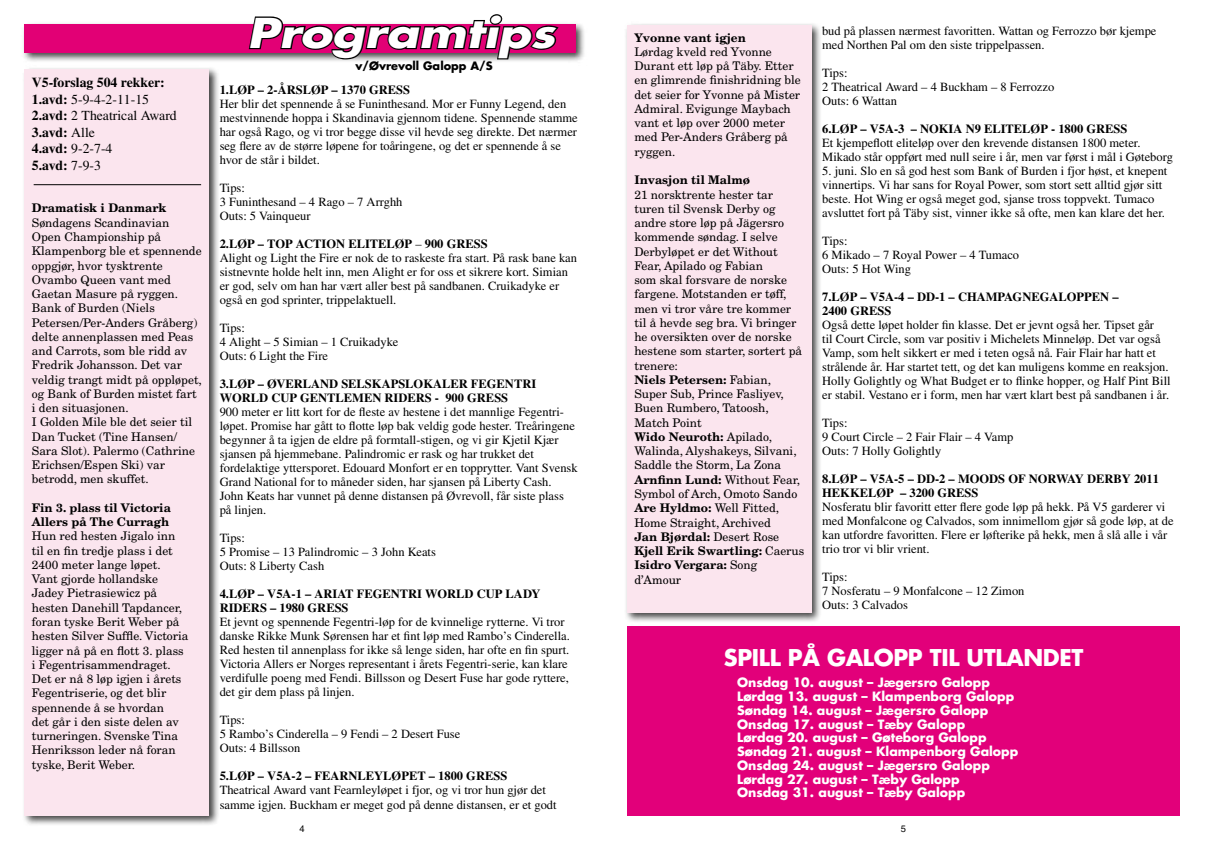
<style>
.page{position:relative;width:1205px;height:851px;background:#fff}
.page>*{position:absolute;margin:0;border:0;box-sizing:border-box;transform-origin:0 0}
.t1{font:italic 700 40px "Futura";color:#fff;scale:1.2 1}
.t2{font:700 22.5px "Futura";letter-spacing:-.015em;color:#fff}
.t3{font:700 13.75px/16.5px "Times";color:#000}
.t4{font:12.5px/14px "Times";color:#000}
.t5{font:700 12.5px/14px "Times";color:#000}
.t6{font:700 12.5px/13.8px "Futura";color:#fff}
.t7{font:11.88px/14.2px "New Century Schlbk";color:#000}
.t8{font:700 11.88px/14.2px "New Century Schlbk";color:#000}
.t9{font:700 11.25px "Futura";color:#000}
.t10{font:9.38px "Helvetica";color:#000}
.s1{font-weight:400}
.s2{font-weight:700}
</style>
<div class="page">
<div style="left:624px;top:21px;width:207px;height:616px;background:#000;opacity:.75"></div>
<div style="left:627px;top:25px;width:184px;height:587px;background:#fbe5ee"></div>
<div style="left:21px;top:21px;width:571px;height:48px;background:#000;opacity:.75"></div>
<div style="left:24px;top:24px;width:551px;height:28px;background:#e20075"></div>
<svg style="left:247px;top:14px;width:313px;height:47px"></svg>
<div style="left:21px;top:66px;width:207px;height:774px;background:#000;opacity:.75"></div>
<div style="left:25px;top:69px;width:184px;height:746px;background:#fbe5ee"></div>
<hr style="left:34px;top:184px;width:167px;height:1px;background:#000">
<div style="left:627px;top:626px;width:553px;height:189px;background:#e2007a"></div>
<p class="t3" style="left:32px;top:74px;width:146px">V5-forslag 504 rekker:<br>1.avd: <span class="s1">5-9-4-2-11-15<br></span>2.avd: <span class="s1">2 Theatrical Award<br></span>3.avd: <span class="s1">Alle<br></span>4.avd: <span class="s1">9-2-7-4<br></span>5.avd: <span class="s1">7-9-3</span></p>
<p class="t8" style="left:32px;top:201px;width:136px">Dramatisk i Danmark</p>
<p class="t7" style="left:32px;top:215px;width:172px">Søndagens Scandinavian<br>Open Championship på<br>Klampenborg ble et spennende oppgjør, hvor tysktrente<br>Ovambo Queen vant med<br>Gaetan Masure på ryggen.<br>Bank of Burden (Niels<br>Petersen/Per-Anders Gråberg) delte annenplassen med Peas and Carrots, som ble ridd av<br>Fredrik Johansson. Det var veldig trangt midt på oppløpet, og Bank of Burden mistet fart i den situasjonen.<br>I Golden Mile ble det seier til<br>Dan Tucket (Tine Hansen/<br>Sara Slot). Palermo (Cathrine<br>Erichsen/Espen Ski) var betrodd, men skuffet.</p>
<p class="t8" style="left:32px;top:500px;width:140px">Fin 3. plass til Victoria<br>Allers på The Curragh</p>
<p class="t7" style="left:32px;top:528px;width:158px">Hun red hesten Jigalo inn til en fin tredje plass i det<br>2400 meter lange løpet.<br>Vant gjorde hollandske<br>Jadey Pietrasiewicz på hesten Danehill Tapdancer, foran tyske Berit Weber på hesten Silver Suffle. Victoria ligger nå på en flott 3. plass i Fegentrisammendraget.<br>Det er nå 8 løp igjen i årets<br>Fegentriserie, og det blir spennende å se hvordan<br>det går i den siste delen av turneringen. Svenske Tina<br>Henriksson leder nå foran tyske, Berit Weber.</p>
<h1 class="t1" style="left:247px;top:6px;width:258px">Programtips</h1>
<p class="t9" style="left:356px;top:58px;width:139px">v/Øvrevoll Galopp A/S</p>
<p class="t5" style="left:220px;top:82px;width:192px">1.LØP – 2-ÅRSLØP – 1370 GRESS</p>
<p class="t4" style="left:220px;top:97px;width:359px">Her blir det spennende å se Funinthesand. Mor er Funny Legend, den mestvinnende hoppa i Skandinavia gjennom tidene. Spennende stamme har også Rago, og vi tror begge disse vil hevde seg direkte. Det nærmer seg flere av de større løpene for toåringene, og det er spennende å se hvor de står i bildet.</p>
<p class="t4" style="left:220px;top:181px;width:184px">Tips:<br>3 Funinthesand – 4 Rago – 7 Arrghh<br>Outs: 5 Vainqueur</p>
<p class="t4" style="left:220px;top:237px;width:359px"><span class="s2">2.LØP – TOP ACTION ELITELØP</span> – <span class="s2">900 GRESS<br></span>Alight og Light the Fire er nok de to raskeste fra start. På rask bane kan sistnevnte holde helt inn, men Alight er for oss et sikrere kort. Simian er god, selv om han har vært aller best på sandbanen. Cruikadyke er også en god sprinter, trippelaktuell.</p>
<p class="t4" style="left:220px;top:321px;width:180px">Tips:<br>4 Alight – 5 Simian – 1 Cruikadyke<br>Outs: 6 Light the Fire</p>
<p class="t5" style="left:220px;top:376px;width:318px">3.LØP – ØVERLAND SELSKAPSLOKALER FEGENTRI<br>WORLD CUP GENTLEMEN RIDERS - 900 GRESS</p>
<p class="t4" style="left:220px;top:405px;width:359px">900 meter er litt kort for de fleste av hestene i det mannlige Fegentri&shy;løpet. Promise har gått to flotte løp bak veldig gode hester. Treåringene begynner å ta igjen de eldre på formtall-stigen, og vi gir Kjetil Kjær sjansen på hjemmebane. Palindromic er rask og har trukket det fordelaktige yttersporet. Edouard Monfort er en topprytter. Vant Svensk Grand National for to måneder siden, har sjansen på Liberty Cash.<br>John Keats har vunnet på denne distansen på Øvrevoll, får siste plass på linjen.</p>
<p class="t4" style="left:220px;top:531px;width:218px">Tips:<br>5 Promise – 13 Palindromic – 3 John Keats<br>Outs: 8 Liberty Cash</p>
<p class="t5" style="left:220px;top:586px;width:322px">4.LØP – V5A-1 – ARIAT FEGENTRI WORLD CUP LADY<br>RIDERS – 1980 GRESS</p>
<p class="t4" style="left:220px;top:615px;width:352px">Et jevnt og spennende Fegentri-løp for de kvinnelige rytterne. Vi tror danske Rikke Munk Sørensen har et fint løp med Rambo’s Cinderella.<br>Red hesten til annenplass for ikke så lenge siden, har ofte en fin spurt.<br>Victoria Allers er Norges representant i årets Fegentri-serie, kan klare verdifulle poeng med Fendi. Billsson og Desert Fuse har gode ryttere, det gir dem plass på linjen.</p>
<p class="t4" style="left:220px;top:713px;width:242px">Tips:<br>5 Rambo’s Cinderella – 9 Fendi – 2 Desert Fuse<br>Outs: 4 Billsson</p>
<p class="t5" style="left:220px;top:768px;width:289px">5.LØP – V5A-2 – FEARNLEYLØPET – 1800 GRESS</p>
<p class="t4" style="left:220px;top:783px;width:338px">Theatrical Award vant Fearnleyløpet i fjor, og vi tror hun gjør det samme igjen. Buckham er meget god på denne distansen, er et godt</p>
<p class="t8" style="left:634px;top:30px;width:113px">Yvonne vant igjen</p>
<p class="t7" style="left:634px;top:44px;width:168px">Lørdag kveld red Yvonne<br>Durant ett løp på Täby. Etter en glimrende finishridning ble det seier for Yvonne på Mister<br>Admiral. Evigunge Maybach vant et løp over 2000 meter med Per-Anders Gråberg på ryggen.</p>
<p class="t8" style="left:634px;top:172px;width:117px">Invasjon til Malmø</p>
<p class="t7" style="left:634px;top:187px;width:171px">21 norsktrente hester tar turen til Svensk Derby og andre store løp på Jägersro kommende søndag. I selve<br>Derbyløpet er det Without<br>Fear, Apilado og Fabian<br>som skal forsvare de norske fargene. Motstanden er tøff, men vi tror våre tre kommer til å hevde seg bra. Vi bringer he oversikten over de norske hestene som starter, sortert på trenere:<br><span class="s2">Niels Petersen:</span> Fabian,<br>Super Sub, Prince Fasliyev,<br>Buen Rumbero, Tatoosh,<br>Match Point<br><span class="s2">Wido Neuroth:</span> Apilado,<br>Walinda, Alyshakeys, Silvani,<br>Saddle the Storm, La Zona<br><span class="s2">Arnfinn Lund:</span> Without Fear,<br>Symbol of Arch, Omoto Sando<br><span class="s2">Are Hyldmo:</span> Well Fitted,<br>Home Straight, Archived<br><span class="s2">Jan Bjørdal:</span> Desert Rose<br><span class="s2">Kjell Erik Swartling:</span> Caerus<br><span class="s2">Isidro Vergara:</span> Song d’Amour</p>
<p class="t4" style="left:822px;top:23px;width:336px">bud på plassen nærmest favoritten. Wattan og Ferrozzo bør kjempe med Northen Pal om den siste trippelpassen.</p>
<p class="t4" style="left:822px;top:65px;width:233px">Tips:<br>2 Theatrical Award – 4 Buckham – 8 Ferrozzo<br>Outs: 6 Wattan</p>
<p class="t5" style="left:822px;top:121px;width:307px">6.LØP – V5A-3 – NOKIA N9 ELITELØP - 1800 GRESS</p>
<p class="t4" style="left:822px;top:135px;width:352px">Et kjempeflott eliteløp over den krevende distansen 1800 meter.<br>Mikado står oppført med null seire i år, men var først i mål i Gøteborg</p>
<p class="t4" style="left:822px;top:163px;width:347px">5. juni. Slo en så god hest som Bank of Burden i fjor høst, et knepent vinnertips. Vi har sans for Royal Power, som stort sett alltid gjør sitt beste. Hot Wing er også meget god, sjanse tross toppvekt. Tumaco avsluttet fort på Täby sist, vinner ikke så ofte, men kan klare det her.</p>
<p class="t4" style="left:822px;top:233px;width:198px">Tips:<br>6 Mikado – 7 Royal Power – 4 Tumaco<br>Outs: 5 Hot Wing</p>
<p class="t5" style="left:822px;top:289px;width:298px">7.LØP – V5A-4 – DD-1 – CHAMPAGNEGALOPPEN –<br>2400 GRESS</p>
<p class="t4" style="left:822px;top:317px;width:350px">Også dette løpet holder fin klasse. Det er jevnt også her. Tipset går<br>til Court Circle, som var positiv i Michelets Minneløp. Det var også Vamp, som helt sikkert er med i teten også nå. Fair Flair har hatt et strålende år. Har startet tett, og det kan muligens komme en reaksjon.<br>Holly Golightly og What Budget er to flinke hopper, og Half Pint Bill er stabil. Vestano er i form, men har vært klart best på sandbanen i år.</p>
<p class="t4" style="left:822px;top:415px;width:193px">Tips:<br>9 Court Circle – 2 Fair Flair – 4 Vamp<br>Outs: 7 Holly Golightly</p>
<p class="t5" style="left:822px;top:471px;width:338px">8.LØP – V5A-5 – DD-2 – MOODS OF NORWAY DERBY 2011<br>HEKKELØP – 3200 GRESS</p>
<p class="t4" style="left:822px;top:499px;width:353px">Nosferatu blir favoritt etter flere gode løp på hekk. På V5 garderer vi med Monfalcone og Calvados, som innimellom gjør så gode løp, at de kan utfordre favoritten. Flere er løfterike på hekk, men å slå alle i vår trio tror vi blir vrient.</p>
<p class="t4" style="left:822px;top:569px;width:204px">Tips:<br>7 Nosferatu – 9 Monfalcone – 12 Zimon<br>Outs: 3 Calvados</p>
<h2 class="t2" style="left:724px;top:642px;width:361px">Spill på galopp til utlandet</h2>
<p class="t6" style="left:737px;top:675px;width:283px">Onsdag 10. august – Jægersro Galopp Lørdag 13. august – Klampenborg Galopp Søndag 14. august – Jægersro Galopp Onsdag 17. august – Tæby Galopp<br>Lørdag 20. august – Gøteborg Galopp Søndag 21. august – Klampenborg Galopp Onsdag 24. august – Jægersro Galopp Lørdag 27. august – Tæby Galopp<br>Onsdag 31. august – Tæby Galopp</p>
<p class="t10" style="left:299px;top:823px;width:7px">4</p>
<p class="t10" style="left:901px;top:823px;width:7px">5</p>
</div>
